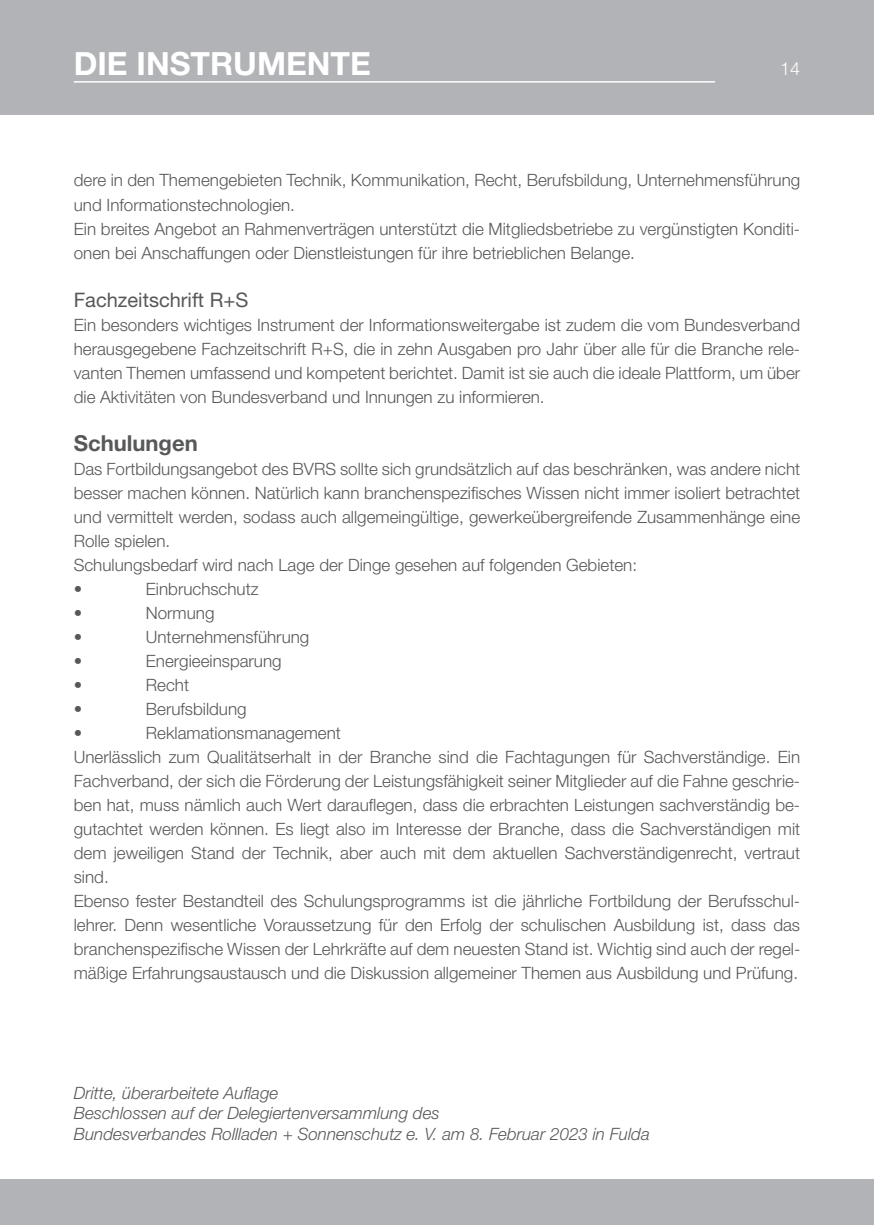
<style>
.page{position:relative;width:874px;height:1225px;background:#fff}
.page>*{position:absolute;margin:0;border:0;box-sizing:border-box;transform-origin:0 0}
.t1{font:700 32px "Helvetica Neue LT Pro";color:#fff}
.t2{font:700 22px "Helvetica Neue LT Pro";color:#57585a}
.t3{font:20px "Helvetica Neue LT Pro";color:#57585a}
.t4{font:300 18px "Helvetica Neue LT Pro";color:#fff}
.t5{font:300 17px/24px "Helvetica Neue LT Pro";color:#57585a}
.t6{font:italic 300 17px/20.4px "Helvetica Neue LT Pro";color:#57585a}
</style>
<div class="page">
<div style="left:0;top:0;width:856px;height:114px;background:#b2b3b7"></div>
<div style="left:856px;top:0;width:17px;height:114px;background:#b2b3b7"></div>
<div style="left:0;top:1179px;width:873px;height:46px;background:#b2b3b7"></div>
<hr style="left:74px;top:81px;width:640px;height:2px;background:#fff">
<h1 class="t1" style="left:74px;top:44px;width:298px">DIE INSTRUMENTE</h1>
<p class="t4" style="left:779px;top:58px;width:22px">14</p>
<p class="t5" style="left:74px;top:168px;width:727px">dere in den Themengebieten Technik, Kommunikation, Recht, Berufsbildung, Unternehmensführung und Informationstechnologien.<br>Ein breites Angebot an Rahmenverträgen unterstützt die Mitgliedsbetriebe zu vergünstigten Konditi&shy;onen bei Anschaffungen oder Dienstleistungen für ihre betrieblichen Belange.</p>
<p class="t3" style="left:74px;top:287px;width:176px">Fachzeitschrift R+S</p>
<p class="t5" style="left:74px;top:312px;width:727px;text-align:justify">Ein besonders wichtiges Instrument der Informationsweitergabe ist zudem die vom Bundesverband herausgegebene Fachzeitschrift R+S, die in zehn Ausgaben pro Jahr über alle für die Branche rele&shy;vanten Themen umfassend und kompetent berichtet. Damit ist sie auch die ideale Plattform, um über die Aktivitäten von Bundesverband und Innungen zu informieren.</p>
<p class="t2" style="left:74px;top:429px;width:125px">SCHULUNGEN</p>
<p class="t5" style="left:74px;top:456px;width:727px">Das Fortbildungsangebot des BVRS sollte sich grundsätzlich auf das beschränken, was andere nicht besser machen können. Natürlich kann branchenspezifisches Wissen nicht immer isoliert betrachtet und vermittelt werden, sodass auch allgemeingültige, gewerkeübergreifende Zusammenhänge eine Rolle spielen.<br>Schulungsbedarf wird nach Lage der Dinge gesehen auf folgenden Gebieten:<br>•</p>
<p class="t5" style="left:146px;top:576px;width:114px">Einbruchschutz</p>
<p class="t5" style="left:74px;top:600px;width:10px">•</p>
<p class="t5" style="left:146px;top:600px;width:70px">Normung</p>
<p class="t5" style="left:74px;top:624px;width:10px">•</p>
<p class="t5" style="left:146px;top:624px;width:165px">Unternehmensführung</p>
<p class="t5" style="left:74px;top:648px;width:10px">•</p>
<p class="t5" style="left:146px;top:648px;width:137px">Energieeinsparung</p>
<p class="t5" style="left:74px;top:672px;width:10px">•</p>
<p class="t5" style="left:146px;top:672px;width:45px">Recht</p>
<p class="t5" style="left:74px;top:696px;width:10px">•</p>
<p class="t5" style="left:146px;top:696px;width:102px">Berufsbildung</p>
<p class="t5" style="left:74px;top:720px;width:10px">•</p>
<p class="t5" style="left:74px;top:720px;width:727px;text-indent:72px">Reklamationsmanagement<br>Unerlässlich zum Qualitätserhalt in der Branche sind die Fachtagungen für Sachverständige. Ein Fachverband, der sich die Förderung der Leistungsfähigkeit seiner Mitglieder auf die Fahne geschrie&shy;ben hat, muss nämlich auch Wert darauflegen, dass die erbrachten Leistungen sachverständig be&shy;gutachtet werden können. Es liegt also im Interesse der Branche, dass die Sachverständigen mit dem jeweiligen Stand der Technik, aber auch mit dem aktuellen Sachverständigenrecht, vertraut sind.<br>Ebenso fester Bestandteil des Schulungsprogramms ist die jährliche Fortbildung der Berufsschul&shy;lehrer. Denn wesentliche Voraussetzung für den Erfolg der schulischen Ausbildung ist, dass das branchenspezifische Wissen der Lehrkräfte auf dem neuesten Stand ist. Wichtig sind auch der regel&shy;mäßige Erfahrungsaustausch und die Diskussion allgemeiner Themen aus Ausbildung und Prüfung.</p>
<p class="t6" style="left:74px;top:1082px;width:577px">Dritte, überarbeitete Auflage<br>Beschlossen auf der Delegiertenversammlung des<br>Bundesverbandes Rollladen + Sonnenschutz e. V. am 8. Februar 2023 in Fulda</p>
</div>
